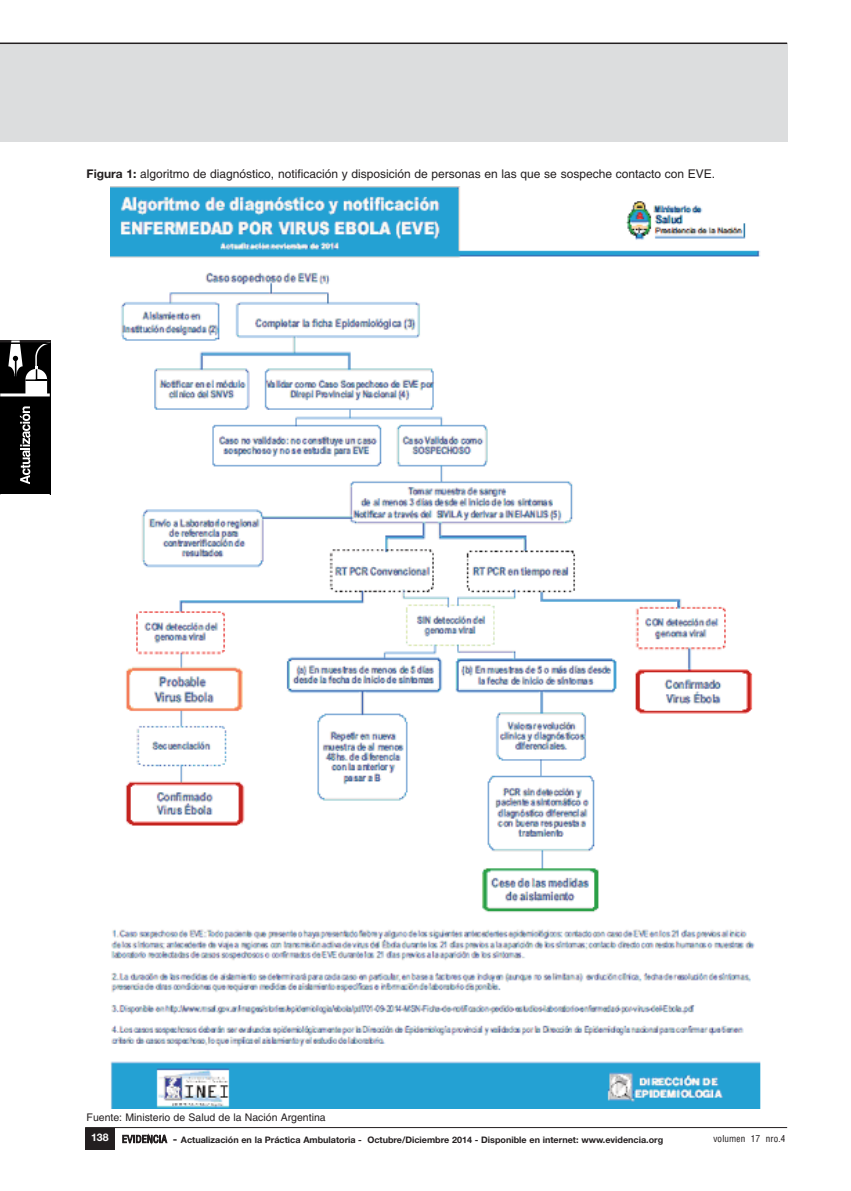
<style>
.page{position:relative;width:851px;height:1191px;background:#fff}
.page>*{position:absolute;margin:0;border:0;box-sizing:border-box;transform-origin:0 0}
.t1{font:12px "Helvetica";color:#231f20}
.t2{font:10.5px "Helvetica";color:#231f20}
.t3{font:10.5px "Helvetica Conth";color:#231f20}
.t4{font:700 9px "Helvetica Neue LT Std";color:#231f20}
.s1{font-family:"Helvetica Neue LT Std";font-weight:700}
.s2{font-family:"Helvetica Conth";font-weight:400;font-size:11.25px}
.s3{font-size:11.25px}
</style>
<div class="page">
<div style="left:85px;top:1128px;width:30px;height:21px;background:#231f20"></div>
<hr style="left:85px;top:1127px;width:702px;height:1px;background:#231f20">
<div style="left:0;top:43px;width:787px;height:98px;background:#dcddde"></div>
<hr style="left:0;top:43px;width:787px;height:1px;background:#231f20">
<img style="left:111px;top:186px;width:650px;height:922px">
<svg style="left:0;top:340px;width:50px;height:154px;background:#2a2a2a"></svg>
<h1 class="t1" style="left:87px;top:169px;width:630px"><span class="s1">Figura 1:</span> algoritmo de diagnóstico, notificación y disposición de personas en las que se sospeche contacto con EVE.</h1>
<p class="t2" style="left:87px;top:1113px;width:240px">Fuente: Ministerio de Salud de la Nación Argentina</p>
<p class="t4" style="left:91px;top:1136px;width:573px"><sup>138</sup> <span class="s2">EVIDENCIA</span> <span class="s3">-</span> Actualización en la Práctica Ambulatoria - Octubre/Diciembre 2014 - Disponible en internet: www.evidencia.org</p>
<p class="t3" style="left:713px;top:1135px;width:74px">volumen 17 nro.4</p>
</div>
